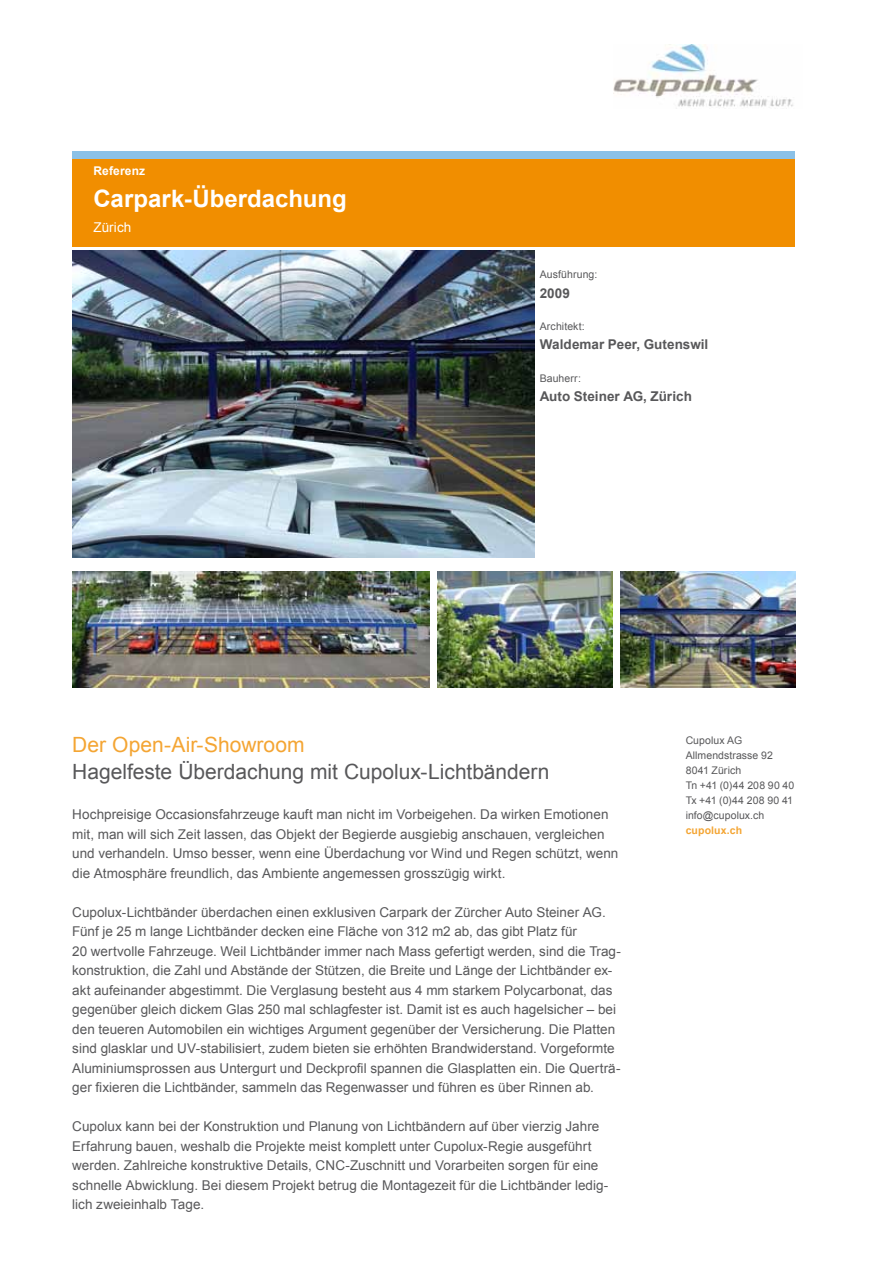
<style>
.page{position:relative;width:893px;height:1263px;background:#fff}
.page>*{position:absolute;margin:0;border:0;box-sizing:border-box;transform-origin:0 0}
.t1{font:700 24px "Arial";color:#fff}
.t2{font:21px "Arial";color:#58585a}
.t3{font:21px "Arial";color:#f4a533}
.t4{font:13.5px/19.5px "Arial";color:#58585a}
.t5{font:700 13.5px "Arial";letter-spacing:.005em;color:#58585a}
.t6{font:13.5px "Arial";letter-spacing:.005em;color:#fff}
.t7{font:700 12px "Arial";letter-spacing:.01em;color:#fff}
.t8{font:10.5px/15px "Arial";letter-spacing:.01em;color:#58585a}
.t9{font:700 10.5px "Arial";letter-spacing:.01em;color:#f4a533}
</style>
<div class="page">
<div style="left:72px;top:159px;width:723px;height:88px;background:#f18e00"></div>
<div style="left:72px;top:151px;width:723px;height:8px;background:#8bc1e7"></div>
<img style="left:613px;top:44px;width:180px;height:63px">
<img style="left:72px;top:251px;width:462px;height:307px">
<img style="left:72px;top:572px;width:357px;height:115px">
<img style="left:438px;top:572px;width:174px;height:115px">
<img style="left:621px;top:572px;width:174px;height:115px">
<p class="t7" style="left:94px;top:162px;width:53px">Referenz</p>
<h1 class="t1" style="left:94px;top:183px;width:255px">Carpark-Überdachung</h1>
<p class="t6" style="left:94px;top:218px;width:39px">Zürich</p>
<p class="t8" style="left:540px;top:267px;width:59px">Ausführung:</p>
<p class="t5" style="left:540px;top:284px;width:32px">2009</p>
<p class="t8" style="left:540px;top:319px;width:47px">Architekt:</p>
<p class="t5" style="left:540px;top:336px;width:170px">Waldemar Peer, Gutenswil</p>
<p class="t8" style="left:540px;top:370px;width:43px">Bauherr:</p>
<p class="t5" style="left:540px;top:387px;width:154px">Auto Steiner AG, Zürich</p>
<h2 class="t3" style="left:72px;top:730px;width:234px">Der Open-Air-Showroom</h2>
<h2 class="t2" style="left:72px;top:757px;width:479px">Hagelfeste Überdachung mit Cupolux-Lichtbändern</h2>
<p class="t4" style="left:72px;top:805px;width:548px">Hochpreisige Occasionsfahrzeuge kauft man nicht im Vorbeigehen. Da wirken Emotionen mit, man will sich Zeit lassen, das Objekt der Begierde ausgiebig anschauen, vergleichen und verhandeln. Umso besser, wenn eine Überdachung vor Wind und Regen schützt, wenn die Atmosphäre freundlich, das Ambiente angemessen grosszügig wirkt.</p>
<p class="t4" style="left:72px;top:902px;width:550px">Cupolux-Lichtbänder überdachen einen exklusiven Carpark der Zürcher Auto Steiner AG.<br>Fünf je 25 m lange Lichtbänder decken eine Fläche von 312 m2 ab, das gibt Platz für<br>20 wertvolle Fahrzeuge. Weil Lichtbänder immer nach Mass gefertigt werden, sind die Trag&shy;konstruktion, die Zahl und Abstände der Stützen, die Breite und Länge der Lichtbänder ex&shy;akt aufeinander abgestimmt. Die Verglasung besteht aus 4 mm starkem Polycarbonat, das gegenüber gleich dickem Glas 250 mal schlagfester ist. Damit ist es auch hagelsicher – bei den teueren Automobilen ein wichtiges Argument gegenüber der Versicherung. Die Platten sind glasklar und UV-stabilisiert, zudem bieten sie erhöhten Brandwiderstand. Vorgeformte Aluminiumsprossen aus Untergurt und Deckprofil spannen die Glasplatten ein. Die Querträ&shy;ger fixieren die Lichtbänder, sammeln das Regenwasser und führen es über Rinnen ab.</p>
<p class="t4" style="left:72px;top:1117px;width:538px">Cupolux kann bei der Konstruktion und Planung von Lichtbändern auf über vierzig Jahre Erfahrung bauen, weshalb die Projekte meist komplett unter Cupolux-Regie ausgeführt werden. Zahlreiche konstruktive Details, CNC-Zuschnitt und Vorarbeiten sorgen für eine schnelle Abwicklung. Bei diesem Projekt betrug die Montagezeit für die Lichtbänder ledig&shy;lich zweieinhalb Tage.</p>
<p class="t8" style="left:686px;top:733px;width:110px">Cupolux AG<br>Allmendstrasse 92<br>8041 Zürich<br>Tn +41 (0)44 208 90 40<br>Tx +41 (0)44 208 90 41 info@cupolux.ch</p>
<p class="t9" style="left:686px;top:824px;width:58px">cupolux.ch</p>
</div>
